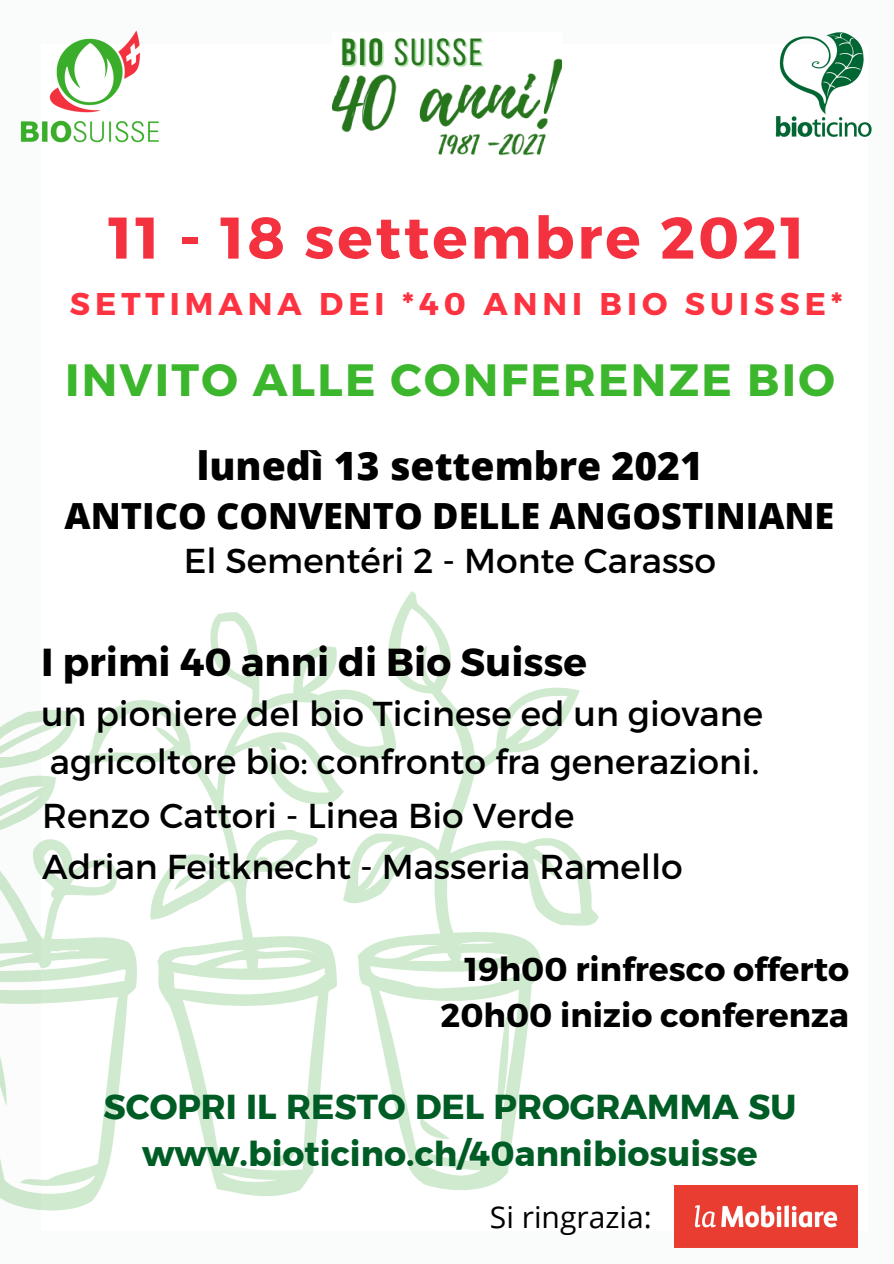
<style>
.page{position:relative;width:894px;height:1264px;background:#fff}
.page>*{position:absolute;margin:0;border:0;box-sizing:border-box;transform-origin:0 0}
.t1{font:700 58.5px "Montserrat";letter-spacing:.05em;color:#f4313f}
.t2{font:700 45.15px "Montserrat";letter-spacing:.05em;color:#3cb62c}
.t3{font:700 39px "Montserrat";color:#000}
.t4{font:800 39px "Open Sans";color:#000}
.t5{font:800 36px "Open Sans";color:#000}
.t6{font:34.5px/48.2px "Montserrat";color:#000}
.t7{font:34.5px "Kief Montaser Bold";color:#005c25}
.t8{font:700 33px "Montserrat";color:#000}
.t9{font:700 31.5px "Montserrat";letter-spacing:.16em;color:#fd3341}
.t10{font:30px "Open Sans";color:#000}
</style>
<div class="page">
<div style="left:0;top:0;width:893px;height:1263px;background:#fafcfb"></div>
<div style="left:41px;top:44px;width:825px;height:1186px;background:#fff"></div>
<img style="left:775px;top:32px;width:97px;height:105px">
<img style="left:20px;top:30px;width:139px;height:113px">
<img style="left:332px;top:38px;width:229px;height:118px">
<img style="left:674px;top:1185px;width:183px;height:62px">
<svg style="left:138px;top:612px;width:202px;height:584px"></svg>
<svg style="left:138px;top:708px;width:42px;height:52px"></svg>
<svg style="left:268px;top:654px;width:75px;height:142px"></svg>
<svg style="left:256px;top:835px;width:42px;height:29px"></svg>
<svg style="left:162px;top:846px;width:56px;height:60px"></svg>
<svg style="left:171px;top:944px;width:155px;height:239px"></svg>
<svg style="left:210px;top:621px;width:39px;height:55px"></svg>
<svg style="left:343px;top:591px;width:255px;height:599px"></svg>
<svg style="left:391px;top:608px;width:59px;height:77px"></svg>
<svg style="left:505px;top:693px;width:62px;height:50px"></svg>
<svg style="left:533px;top:844px;width:47px;height:74px"></svg>
<svg style="left:370px;top:940px;width:159px;height:242px"></svg>
<svg style="left:356px;top:838px;width:49px;height:52px"></svg>
<svg style="left:0;top:700px;width:138px;height:511px"></svg>
<svg style="left:44px;top:836px;width:66px;height:55px"></svg>
<svg style="left:0;top:948px;width:129px;height:43px"></svg>
<svg style="left:0;top:720px;width:68px;height:37px"></svg>
<svg style="left:0;top:786px;width:44px;height:41px"></svg>
<svg style="left:0;top:997px;width:118px;height:202px"></svg>
<p class="t1" style="left:108px;top:200px;width:697px">11 - 18 settembre 2021</p>
<p class="t9" style="left:70px;top:283px;width:774px">SETTIMANA DEI *40 ANNI BIO SUISSE*</p>
<p class="t2" style="left:65px;top:350px;width:771px">INVITO ALLE CONFERENZE BIO</p>
<p class="t4" style="left:197px;top:438px;width:507px">lunedì 13 settembre 2021</p>
<p class="t5" style="left:65px;top:490px;width:771px">ANTICO CONVENTO DELLE ANGOSTINIANE</p>
<p class="t6" style="left:184px;top:534px;width:533px">El Sementéri 2 - Monte Carasso</p>
<p class="t3" style="left:41px;top:637px;width:547px">I primi 40 anni di Bio Suisse</p>
<p class="t6" style="left:41px;top:687px;width:723px">un pioniere del bio Ticinese ed un giovane agricoltore bio: confronto fra generazioni.</p>
<p class="t6" style="left:42px;top:789px;width:533px">Renzo Cattori - Linea Bio Verde</p>
<p class="t6" style="left:42px;top:841px;width:642px">Adrian Feitknecht - Masseria Ramello</p>
<p class="t8" style="left:464px;top:947px;width:386px">19h00 rinfresco offerto</p>
<p class="t8" style="left:440px;top:993px;width:410px">20h00 inizio conferenza</p>
<p class="t7" style="left:103px;top:1085px;width:694px">SCOPRI IL RESTO DEL PROGRAMMA SU</p>
<p class="t7" style="left:142px;top:1132px;width:617px">www.bioticino.ch/40annibiosuisse</p>
<p class="t10" style="left:489px;top:1195px;width:163px">Si ringrazia:</p>
</div>
